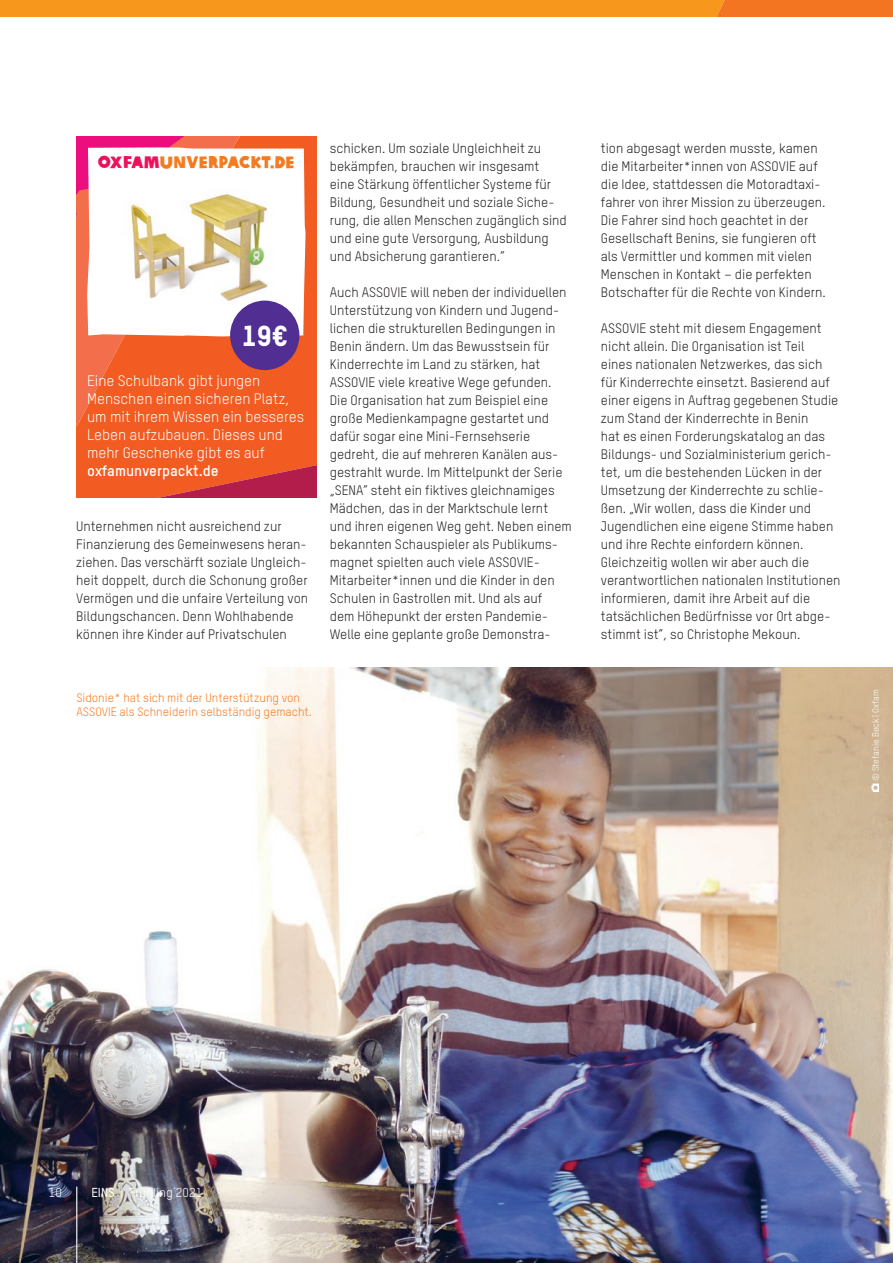
<style>
.page{position:relative;width:893px;height:1263px;background:#fff}
.page>*{position:absolute;margin:0;border:0;box-sizing:border-box;transform-origin:0 0}
.t1{font:28.5px "Oxfam TSTARPRO Headline";color:#fff}
.t2{font:16.5px "Oxfam Global Headline";color:#f47b21}
.t3{font:15px/18px "Oxfam TSTARPRO";color:#fff}
.t4{font:700 15px "Oxfam TSTARPRO";color:#fff}
.t5{font:13.5px/18px "Oxfam TSTARPRO";color:#231f20}
.t6{font:12.75px "Oxfam TSTARPRO";color:#fff}
.t7{font:12px/14.4px "Oxfam TSTARPRO";color:#f47b21}
.t8{font:9px "Oxfam TSTARPRO";color:#fff}
.s1{color:#ed105b}
.s2{font-weight:500}
</style>
<div class="page">
<svg style="left:0;top:0;width:893px;height:17px;background:#f6911d"></svg>
<img style="left:0;top:668px;width:893px;height:595px">
<svg style="left:77px;top:136px;width:239px;height:288px;background:#f25d25"></svg>
<svg style="left:77px;top:424px;width:239px;height:73px;background:#e95227"></svg>
<svg style="left:77px;top:136px;width:229px;height:200px"></svg>
<img style="left:123px;top:167px;width:153px;height:152px">
<svg style="left:871px;top:783px;width:8px;height:9px"></svg>
<hr style="left:76px;top:1187px;width:1px;height:76px;background:#fff">
<div style="left:230px;top:301px;width:69px;height:69px;background:#502e92;border-radius:50%"></div>
<p class="t2" style="left:98px;top:148px;width:198px"><span class="s1">OXFAM</span>UNVERPACKT.DE</p>
<h1 class="t1" style="left:242px;top:315px;width:48px">19€</h1>
<p class="t3" style="left:87px;top:371px;width:219px">Eine Schulbank gibt jungen<br>Menschen einen sicheren Platz, um mit ihrem Wissen ein besseres<br>Leben aufzubauen. Dieses und mehr Geschenke gibt es auf</p>
<p class="t4" style="left:87px;top:460px;width:133px">oxfamunverpackt.de</p>
<p class="t5" style="left:76px;top:516px;width:234px">Unternehmen nicht ausreichend zur Finanzierung des Gemeinwesens heran&shy;ziehen. Das verschärft soziale Ungleich&shy;heit doppelt, durch die Schonung großer Vermögen und die unfaire Verteilung von Bildungschancen. Denn Wohlhabende können ihre Kinder auf Privatschulen</p>
<p class="t5" style="left:330px;top:138px;width:239px">schicken. Um soziale Ungleichheit zu bekämpfen, brauchen wir insgesamt eine Stärkung öffentlicher Systeme für Bildung, Gesundheit und soziale Siche&shy;rung, die allen Menschen zugänglich sind und eine gute Versorgung, Ausbildung und Absicherung garantieren.“</p>
<p class="t5" style="left:330px;top:282px;width:243px">Auch ASSOVIE will neben der individuellen Unterstützung von Kindern und Jugend&shy;lichen die strukturellen Bedingungen in Benin ändern. Um das Bewusstsein für Kinderrechte im Land zu stärken, hat ASSOVIE viele kreative Wege gefunden.<br>Die Organisation hat zum Beispiel eine große Medienkampagne gestartet und dafür sogar eine Mini-Fernsehserie gedreht, die auf mehreren Kanälen aus&shy;gestrahlt wurde. Im Mittelpunkt der Serie „SENA“ steht ein fiktives gleichnamiges Mädchen, das in der Marktschule lernt und ihren eigenen Weg geht. Neben einem bekannten Schauspieler als Publikums&shy;magnet spielten auch viele ASSOVIE-Mitarbeiter*innen und die Kinder in den Schulen in Gastrollen mit. Und als auf<br>dem Höhepunkt der ersten Pandemie-Welle eine geplante große Demonstra-</p>
<p class="t7" style="left:76px;top:690px;width:237px">Sidonie* hat sich mit der Unterstützung von<br>ASSOVIE als Schneiderin selbständig gemacht.</p>
<p class="t5" style="left:601px;top:138px;width:226px">tion abgesagt werden musste, kamen die Mitarbeiter*innen von ASSOVIE auf die Idee, stattdessen die Motoradtaxi&shy;fahrer von ihrer Mission zu überzeugen.<br>Die Fahrer sind hoch geachtet in der Gesellschaft Benins, sie fungieren oft als Vermittler und kommen mit vielen Menschen in Kontakt – die perfekten Botschafter für die Rechte von Kindern.</p>
<p class="t5" style="left:601px;top:318px;width:241px">ASSOVIE steht mit diesem Engagement nicht allein. Die Organisation ist Teil<br>eines nationalen Netzwerkes, das sich für Kinderrechte einsetzt. Basierend auf einer eigens in Auftrag gegebenen Studie zum Stand der Kinderrechte in Benin<br>hat es einen Forderungskatalog an das Bildungs- und Sozialministerium gerich&shy;tet, um die bestehenden Lücken in der Umsetzung der Kinderrechte zu schlie&shy;ßen. „Wir wollen, dass die Kinder und Jugendlichen eine eigene Stimme haben und ihre Rechte einfordern können.<br>Gleichzeitig wollen wir aber auch die verantwortlichen nationalen Institutionen informieren, damit ihre Arbeit auf die tatsächlichen Bedürfnisse vor Ort abge&shy;stimmt ist“, so Christophe Mekoun.</p>
<p class="t8" style="left:869px;top:781px;width:94px;rotate:-90deg">© Stefanie Beck | Oxfam</p>
<p class="t6" style="left:49px;top:1183px;width:15px">10</p>
<p class="t6" style="left:91px;top:1183px;width:112px"><span class="s2">EINS</span> | Frühling 2021</p>
</div>
